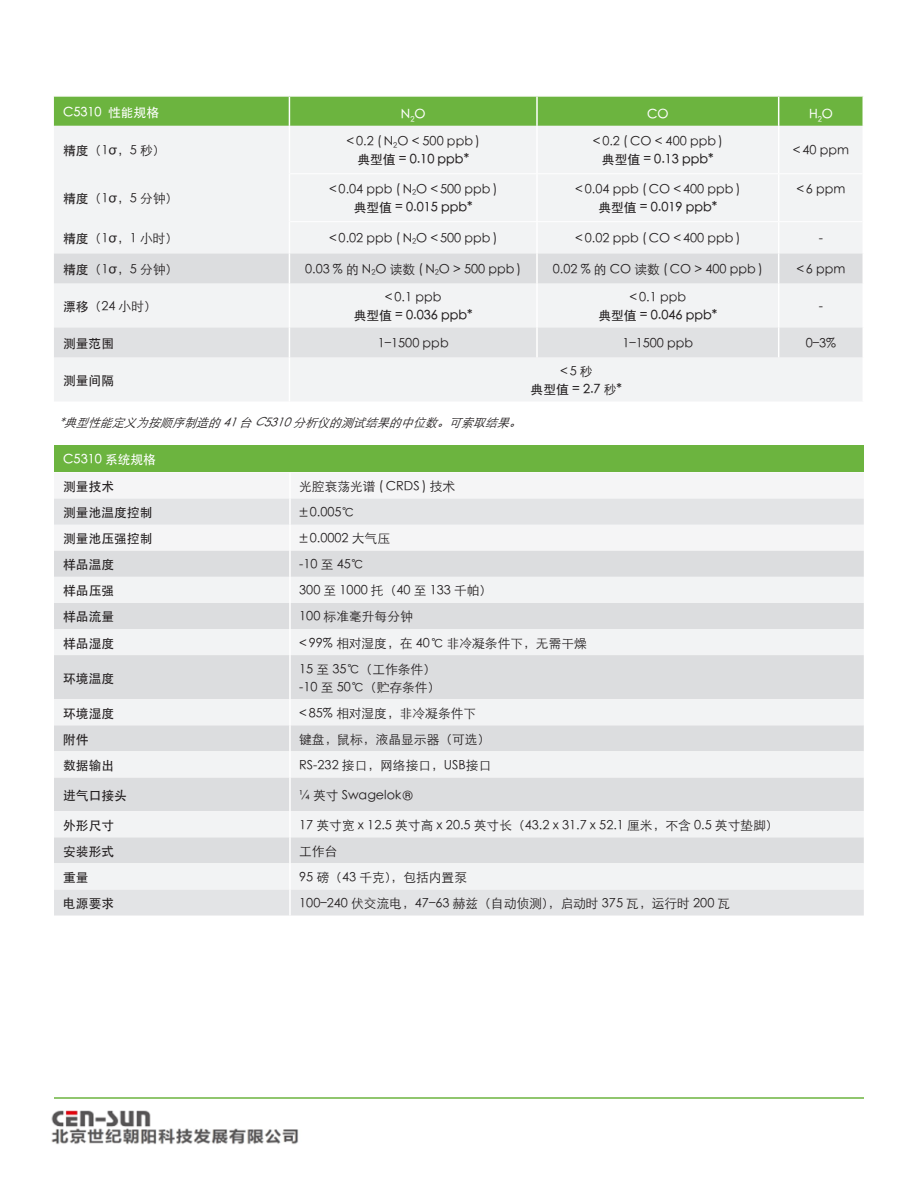
<style>
.page{position:relative;width:918px;height:1188px;background:#fff}
.page>*{position:absolute;margin:0;border:0;box-sizing:border-box;transform-origin:0 0}
.t1{font:300 12.75px "ST Heiti SC";color:#231f20}
.t2{font:500 12.75px "ST Heiti SC";color:#231f20}
.t3{font:500 12.75px "ST Heiti SC";color:#fff}
.t4{font:italic 300 12px "ST Heiti SC";color:#231f20}
.s1{font-weight:500}
.s2{font-weight:300}
.s3{font-weight:500;font-size:11.25px;color:#404040}
</style>
<div class="page">
<hr style="left:54px;top:1097px;width:810px;height:2px;background:#6cb43f">
<div style="left:54px;top:126px;width:809px;height:275px;background:#f2f3f4"></div>
<div style="left:54px;top:97px;width:809px;height:29px;background:#6cb43f"></div>
<hr style="left:289px;top:126px;width:1px;height:48px;background:#fff">
<hr style="left:536px;top:126px;width:2px;height:47px;background:#fff">
<hr style="left:778px;top:126px;width:1px;height:47px;background:#fff">
<hr style="left:289px;top:174px;width:1px;height:48px;background:#fff">
<hr style="left:536px;top:174px;width:2px;height:47px;background:#fff">
<hr style="left:778px;top:174px;width:1px;height:47px;background:#fff">
<hr style="left:289px;top:222px;width:1px;height:32px;background:#fff">
<hr style="left:536px;top:222px;width:2px;height:32px;background:#fff">
<hr style="left:778px;top:222px;width:1px;height:32px;background:#fff">
<div style="left:54px;top:254px;width:809px;height:29px;background:#dcdddf"></div>
<hr style="left:289px;top:283px;width:1px;height:45px;background:#fff">
<hr style="left:536px;top:283px;width:2px;height:45px;background:#fff">
<hr style="left:778px;top:283px;width:1px;height:45px;background:#fff">
<hr style="left:289px;top:357px;width:1px;height:45px;background:#fff">
<div style="left:54px;top:328px;width:809px;height:29px;background:#e0e1e3"></div>
<hr style="left:290px;top:173px;width:247px;height:1px;background:#fff">
<hr style="left:537px;top:173px;width:242px;height:1px;background:#fff">
<hr style="left:779px;top:173px;width:84px;height:1px;background:#fff">
<hr style="left:290px;top:221px;width:247px;height:1px;background:#fff">
<hr style="left:537px;top:221px;width:242px;height:1px;background:#fff">
<hr style="left:779px;top:221px;width:84px;height:1px;background:#fff">
<div style="left:54px;top:446px;width:810px;height:26px;background:#6cb43f"></div>
<svg style="left:54px;top:498px;width:810px;height:1px"></svg>
<svg style="left:54px;top:499px;width:810px;height:417px;fill:#e3e4e6"></svg>
<div style="left:54px;top:551px;width:810px;height:26px;background:#dcdddf"></div>
<svg style="left:54px;top:577px;width:810px;height:312px;fill:#f2f3f3"></svg>
<hr style="left:289px;top:472px;width:2px;height:27px;background:#fff">
<hr style="left:289px;top:499px;width:2px;height:26px;background:#fff">
<hr style="left:289px;top:525px;width:2px;height:26px;background:#fff">
<hr style="left:289px;top:551px;width:2px;height:26px;background:#fff">
<hr style="left:289px;top:577px;width:2px;height:26px;background:#fff">
<hr style="left:289px;top:603px;width:2px;height:26px;background:#fff">
<hr style="left:289px;top:629px;width:2px;height:26px;background:#fff">
<hr style="left:289px;top:655px;width:2px;height:44px;background:#fff">
<hr style="left:289px;top:699px;width:2px;height:26px;background:#fff">
<hr style="left:289px;top:725px;width:2px;height:26px;background:#fff">
<hr style="left:289px;top:751px;width:2px;height:26px;background:#fff">
<hr style="left:289px;top:777px;width:2px;height:34px;background:#fff">
<hr style="left:289px;top:811px;width:2px;height:26px;background:#fff">
<hr style="left:289px;top:837px;width:2px;height:26px;background:#fff">
<hr style="left:289px;top:863px;width:2px;height:26px;background:#fff">
<hr style="left:289px;top:889px;width:2px;height:27px;background:#fff">
<img style="left:51px;top:1110px;width:247px;height:35px">
<p class="t3" style="left:63px;top:106px;width:97px">C5310 性能规格</p>
<p class="t3" style="left:647px;top:108px;width:23px">CO</p>
<p class="t3" style="left:401px;top:108px;width:26px">N<sub>2</sub>O</p>
<p class="t3" style="left:809px;top:108px;width:25px">H<sub>2</sub>O</p>
<p class="t1" style="left:63px;top:140px;width:104px"><span class="s1">精度</span>（1σ，5 秒）</p>
<p class="t1" style="left:63px;top:188px;width:117px"><span class="s1">精度</span>（1σ，5 分钟）</p>
<p class="t1" style="left:347px;top:131px;width:135px">&lt; 0.2 ( N<sub>2</sub>O &lt; 500 ppb )</p>
<p class="t2" style="left:357px;top:153px;width:113px">典型值 = 0.10 ppb*</p>
<p class="t1" style="left:329px;top:179px;width:170px">&lt; 0.04 ppb ( N<sub>2</sub>O &lt; 500 ppb )</p>
<p class="t2" style="left:354px;top:201px;width:120px">典型值 = 0.015 ppb*</p>
<p class="t1" style="left:593px;top:131px;width:132px">&lt; 0.2 ( CO &lt; 400 ppb )</p>
<p class="t2" style="left:602px;top:153px;width:113px">典型值 = 0.13 ppb*</p>
<p class="t1" style="left:575px;top:179px;width:167px">&lt; 0.04 ppb ( CO &lt; 400 ppb )</p>
<p class="t2" style="left:598px;top:201px;width:120px">典型值 = 0.019 ppb*</p>
<p class="t1" style="left:793px;top:140px;width:58px">&lt; 40 ppm</p>
<p class="t1" style="left:796px;top:179px;width:51px">&lt; 6 ppm</p>
<p class="t1" style="left:63px;top:227px;width:117px"><span class="s1">精度</span>（1σ，1 小时）</p>
<p class="t1" style="left:329px;top:227px;width:170px">&lt; 0.02 ppb ( N<sub>2</sub>O &lt; 500 ppb )</p>
<p class="t1" style="left:575px;top:227px;width:167px">&lt; 0.02 ppb ( CO &lt; 400 ppb )</p>
<p class="t1" style="left:819px;top:227px;width:6px">-</p>
<p class="t1" style="left:63px;top:258px;width:117px"><span class="s1">精度</span>（1σ，5 分钟）</p>
<p class="t1" style="left:305px;top:258px;width:218px">0.03 % 的 N<sub>2</sub>O 读数 ( N<sub>2</sub>O &gt; 500 ppb )</p>
<p class="t1" style="left:553px;top:258px;width:211px">0.02 % 的 CO 读数 ( CO &gt; 400 ppb )</p>
<p class="t1" style="left:796px;top:258px;width:51px">&lt; 6 ppm</p>
<p class="t1" style="left:63px;top:295px;width:95px"><span class="s1">漂移</span>（24 小时）</p>
<p class="t1" style="left:385px;top:286px;width:58px">&lt; 0.1 ppb</p>
<p class="t2" style="left:354px;top:308px;width:120px">典型值 = 0.036 ppb*</p>
<p class="t1" style="left:630px;top:286px;width:58px">&lt; 0.1 ppb</p>
<p class="t2" style="left:598px;top:308px;width:120px">典型值 = 0.046 ppb*</p>
<p class="t1" style="left:819px;top:295px;width:6px">-</p>
<p class="t2" style="left:63px;top:336px;width:52px">测量范围</p>
<p class="t1" style="left:378px;top:332px;width:72px">1–1500 ppb</p>
<p class="t1" style="left:622px;top:332px;width:72px">1–1500 ppb</p>
<p class="t1" style="left:806px;top:332px;width:32px">0–3%</p>
<p class="t2" style="left:63px;top:373px;width:52px">测量间隔</p>
<p class="t1" style="left:560px;top:360px;width:34px">&lt;5 秒</p>
<p class="t2" style="left:531px;top:382px;width:93px">典型值 = 2.7 <span class="s2">秒</span>*</p>
<p class="t4" style="left:59px;top:412px;width:470px">*典型性能定义为按顺序制造的41台<span class="s3">C</span>5310分析仪的测试结果的中位数。可索取结果。</p>
<p class="t3" style="left:63px;top:453px;width:94px">C5310 系统规格</p>
<p class="t2" style="left:63px;top:479px;width:52px">测量技术</p>
<p class="t1" style="left:299px;top:475px;width:157px">光腔衰荡光谱 ( CRDS ) 技术</p>
<p class="t2" style="left:63px;top:506px;width:91px">测量池温度控制</p>
<p class="t1" style="left:299px;top:501px;width:57px">±0.005℃</p>
<p class="t2" style="left:63px;top:532px;width:91px">测量池压强控制</p>
<p class="t1" style="left:299px;top:528px;width:92px">±0.0002 大气压</p>
<p class="t2" style="left:63px;top:558px;width:52px">样品温度</p>
<p class="t1" style="left:299px;top:554px;width:66px">-10 至 45℃</p>
<p class="t2" style="left:63px;top:584px;width:52px">样品压强</p>
<p class="t1" style="left:299px;top:580px;width:195px">300 至 1000 托（40 至 133 千帕）</p>
<p class="t2" style="left:63px;top:610px;width:52px">样品流量</p>
<p class="t1" style="left:299px;top:606px;width:115px">100 标准毫升每分钟</p>
<p class="t2" style="left:63px;top:636px;width:52px">样品湿度</p>
<p class="t1" style="left:299px;top:632px;width:289px">&lt;99% 相对湿度，在 40℃ 非冷凝条件下，无需干燥</p>
<p class="t2" style="left:63px;top:671px;width:52px">环境温度</p>
<p class="t1" style="left:299px;top:658px;width:138px">15 至 35℃（工作条件）</p>
<p class="t1" style="left:299px;top:676px;width:143px">-10 至 50℃（贮存条件）</p>
<p class="t2" style="left:63px;top:706px;width:52px">环境湿度</p>
<p class="t1" style="left:299px;top:702px;width:179px">&lt;85% 相对湿度，非冷凝条件下</p>
<p class="t2" style="left:63px;top:732px;width:27px">附件</p>
<p class="t1" style="left:299px;top:728px;width:193px">键盘，鼠标，液晶显示器（可选）</p>
<p class="t2" style="left:63px;top:758px;width:52px">数据输出</p>
<p class="t1" style="left:299px;top:754px;width:194px">RS-232 接口，网络接口，USB接口</p>
<p class="t2" style="left:63px;top:788px;width:65px">进气口接头</p>
<p class="t1" style="left:299px;top:784px;width:115px">¼ 英寸 Swagelok®</p>
<p class="t2" style="left:63px;top:818px;width:52px">外形尺寸</p>
<p class="t1" style="left:299px;top:814px;width:481px">17 英寸宽 x 12.5 英寸高 x 20.5 英寸长（43.2 x 31.7 x 52.1 厘米，不含 0.5 英寸垫脚）</p>
<p class="t2" style="left:63px;top:844px;width:52px">安装形式</p>
<p class="t1" style="left:299px;top:840px;width:40px">工作台</p>
<p class="t2" style="left:63px;top:870px;width:27px">重量</p>
<p class="t1" style="left:299px;top:866px;width:169px">95 磅（43 千克），包括内置泵</p>
<p class="t2" style="left:63px;top:896px;width:52px">电源要求</p>
<p class="t1" style="left:299px;top:892px;width:433px">100–240 伏交流电，47–63 赫兹（自动侦测），启动时 375 瓦，运行时 200 瓦</p>
</div>
